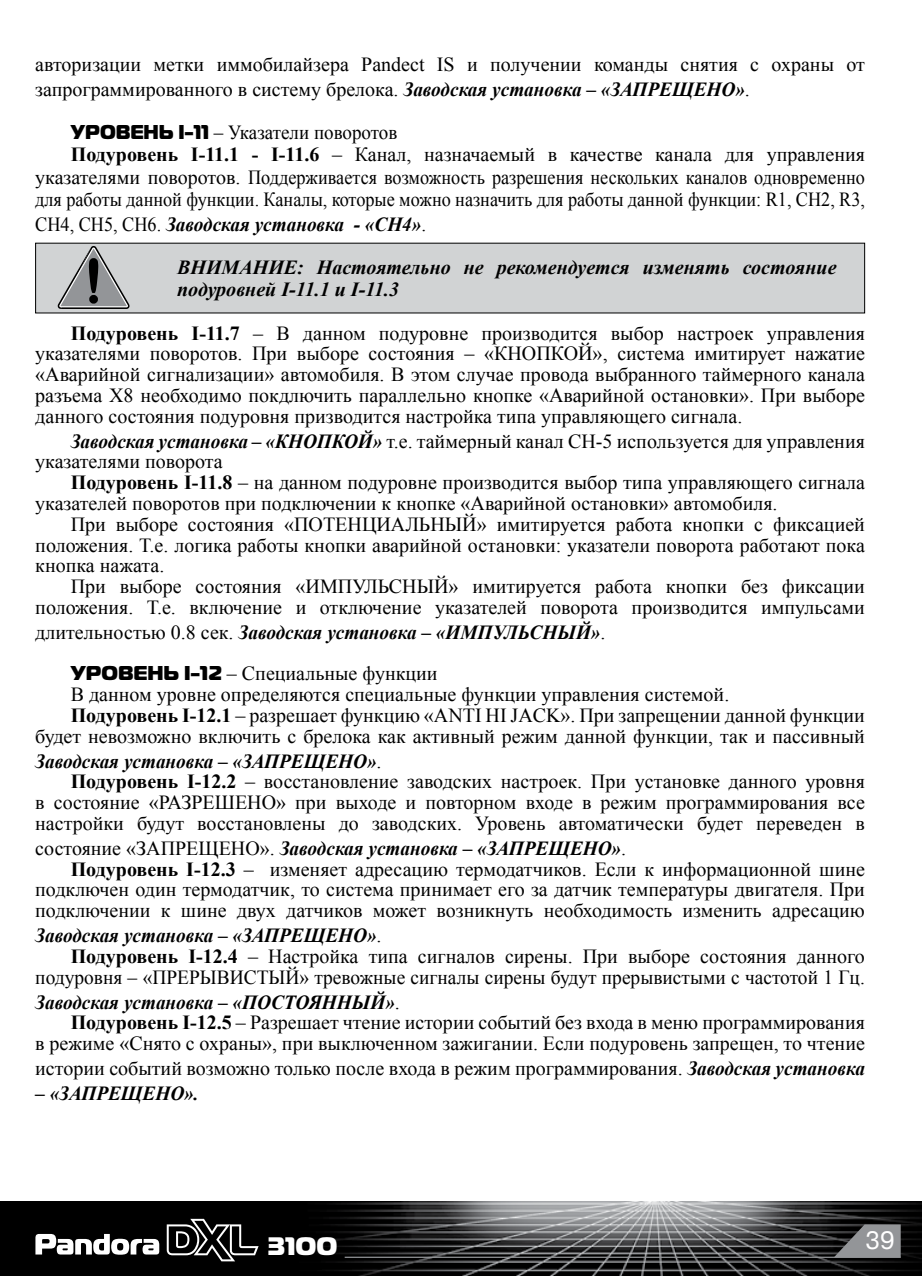
<style>
.page{position:relative;width:922px;height:1276px;background:#fff}
.page>*{position:absolute;margin:0;border:0;box-sizing:border-box;transform-origin:0 0}
.t1{font:25.25px "Magistral Black C";color:#fff}
.t2{font:25px "Pragmatica Cyrillic";color:#fff}
.t3{font:20px/20.8px "Times New Roman";color:#000}
.t4{font:italic 700 20px/42.5px "Times New Roman";color:#000;scale:.96 1}
.t5{font:20px "Times New Roman";color:#000;scale:.91 1}
.t6{font:20px "Times New Roman";color:#000;scale:.95 1}
.s1{font-weight:700;font-style:italic}
.s2{font-family:"Magistral Black C"}
.s3{font-weight:700}
.s4{font-weight:400;font-style:normal}
</style>
<div class="page">
<img style="left:0;top:1201px;width:921px;height:75px">
<hr style="left:344px;top:1256px;width:556px;height:2px;background:#939598">
<svg style="left:833px;top:1224px;width:67px;height:33px"></svg>
<div style="left:26px;top:1209px;width:241px;height:61px;background:#000"></div>
<svg style="left:35px;top:1234px;width:124px;height:20px"></svg>
<svg style="left:167px;top:1218px;width:91px;height:43px"></svg>
<div style="left:36px;top:243px;width:828px;height:70px;background:#d1d3d4"></div>
<svg style="left:57px;top:246px;width:72px;height:63px"></svg>
<p class="t3" style="left:35px;top:51px;width:830px;line-height:25px">авторизации метки иммобилайзера Pandect IS и получении команды снятия с охраны от запрограммированного в систему брелока. <span class="s1">Заводская установка – «ЗАПРЕЩЕНО»</span>.</p>
<p class="t6" style="left:71px;top:119px;width:345px"><span class="s2">УРОВЕНЬ I-11</span> – Указатели поворотов</p>
<p class="t3" style="left:71px;top:144px;width:795px"><span class="s3">Подуровень I-11.1 - I-11.6</span> – Канал, назначаемый в качестве канала для управления</p>
<p class="t3" style="left:35px;top:166px;width:831px">указателями поворотов. Поддерживается возможность разрешения нескольких каналов одновременно</p>
<p class="t5" style="left:35px;top:186px;width:913px">для работы данной функции. Каналы, которые можно назначить для работы данной функции: R1, CH2, R3,</p>
<p class="t4" style="left:177px;top:203px;width:688px;text-indent:-142px"><span class="s4">CH4, CH5, CH6.</span> Заводская установка - «CH4»<span class="s4">.<br></span>ВНИМАНИЕ: Настоятельно не рекомендуется изменять состояние</p>
<p class="t3" style="left:71px;top:268px;width:795px;line-height:43.2px;text-indent:106px"><span class="s1">подуровней I-11.1 и I-11.3<br></span><span class="s3">Подуровень I-11.7</span> – В данном подуровне производится выбор настроек управления</p>
<p class="t3" style="left:35px;top:343px;width:831px;text-align:justify">указателями поворотов. При выборе состояния – «КНОПКОЙ», система имитирует нажатие «Аварийной cигнализации» автомобиля. В этом случае провода выбранного таймерного канала разъема Х8 необходимо покдлючить параллельно кнопке «Аварийной остановки». При выборе данного состояния подуровня призводится настройка типа управляющего сигнала.</p>
<p class="t3" style="left:35px;top:430px;width:830px;text-indent:35px"><span class="s1">Заводская установка – «КНОПКОЙ»</span> т.е. таймерный канал СН-5 используется для управления указателями поворота</p>
<p class="t3" style="left:35px;top:472px;width:831px;text-indent:35px"><span class="s3">Подуровень I-11.8</span> – на данном подуровне производится выбор типа управляющего сигнала указателей поворотов при подключении к кнопке «Аварийной остановки» автомобиля.</p>
<p class="t3" style="left:35px;top:513px;width:830px;text-align:justify;text-indent:35px">При выборе состояния «ПОТЕНЦИАЛЬНЫЙ» имитируется работа кнопки с фиксацией положения. Т.е. логика работы кнопки аварийной остановки: указатели поворота работают пока кнопка нажата.</p>
<p class="t3" style="left:35px;top:576px;width:831px;text-align:right">При выборе состояния «ИМПУЛЬСНЫЙ» имитируется работа кнопки без фиксации положения. Т.е. включение и отключение указателей поворота производится импульсами</p>
<p class="t3" style="left:71px;top:611px;width:536px;line-height:41.5px;text-indent:-35px">длительностью 0.8 сек. <span class="s1">Заводская установка – «ИМПУЛЬСНЫЙ»</span>.<br><span class="s2">УРОВЕНЬ I-12</span> – Специальные функции</p>
<p class="t3" style="left:71px;top:683px;width:660px">В данном уровне определяются специальные функции управления системой.</p>
<p class="t3" style="left:71px;top:704px;width:795px"><span class="s3">Подуровень I-12.1</span> – разрешает функцию «ANTI HI JACK». При запрещении данной функции</p>
<p class="t3" style="left:35px;top:725px;width:830px">будет невозможно включить с брелока как активный режим данной функции, так и пассивный</p>
<p class="t4" style="left:35px;top:739px;width:362px">Заводская установка – «ЗАПРЕЩЕНО»<span class="s4">.</span></p>
<p class="t3" style="left:71px;top:771px;width:795px"><span class="s3">Подуровень I-12.2</span> – восстановление заводских настроек. При установке данного уровня</p>
<p class="t3" style="left:35px;top:791px;width:830px">в состояние «РАЗРЕШЕНО» при выходе и повторном входе в режим программирования все</p>
<p class="t3" style="left:35px;top:812px;width:830px">настройки будут восстановлены до заводских. Уровень автоматически будет переведен в</p>
<p class="t4" style="left:35px;top:826px;width:617px"><span class="s4">состояние «ЗАПРЕЩЕНО».</span> Заводская установка – «ЗАПРЕЩЕНО»<span class="s4">.</span></p>
<p class="t3" style="left:71px;top:858px;width:795px"><span class="s3">Подуровень I-12.3</span> – изменяет адресацию термодатчиков. Если к информационной шине</p>
<p class="t3" style="left:35px;top:879px;width:830px">подключен один термодатчик, то система принимает его за датчик температуры двигателя. При</p>
<p class="t3" style="left:35px;top:899px;width:830px">подключении к шине двух датчиков может возникнуть необходимость изменить адресацию</p>
<p class="t4" style="left:35px;top:913px;width:362px">Заводская установка – «ЗАПРЕЩЕНО»<span class="s4">.</span></p>
<p class="t3" style="left:71px;top:945px;width:795px"><span class="s3">Подуровень I-12.4</span> – Настройка типа сигналов сирены. При выборе состояния данного</p>
<p class="t3" style="left:35px;top:966px;width:830px">подуровня – «ПРЕРЫВИСТЫЙ» тревожные сигналы сирены будут прерывистыми с частотой 1 Гц.</p>
<p class="t4" style="left:35px;top:980px;width:381px">Заводская установка – «ПОСТОЯННЫЙ»<span class="s4">.</span></p>
<p class="t3" style="left:71px;top:1012px;width:795px"><span class="s3">Подуровень I-12.5</span> – Разрешает чтение истории событий без входа в меню программирования</p>
<p class="t3" style="left:35px;top:1032px;width:830px">в режиме «Снято с охраны», при выключенном зажигании. Если подуровень запрещен, то чтение</p>
<p class="t3" style="left:35px;top:1057px;width:831px">истории событий возможно только после входа в режим программирования. <span class="s1">Заводская установка</span></p>
<p class="t4" style="left:35px;top:1071px;width:172px">– «ЗАПРЕЩЕНО».</p>
<p class="t1" style="left:268px;top:1230px;width:71px">31OO</p>
<p class="t2" style="left:865px;top:1227px;width:31px">39</p>
</div>
